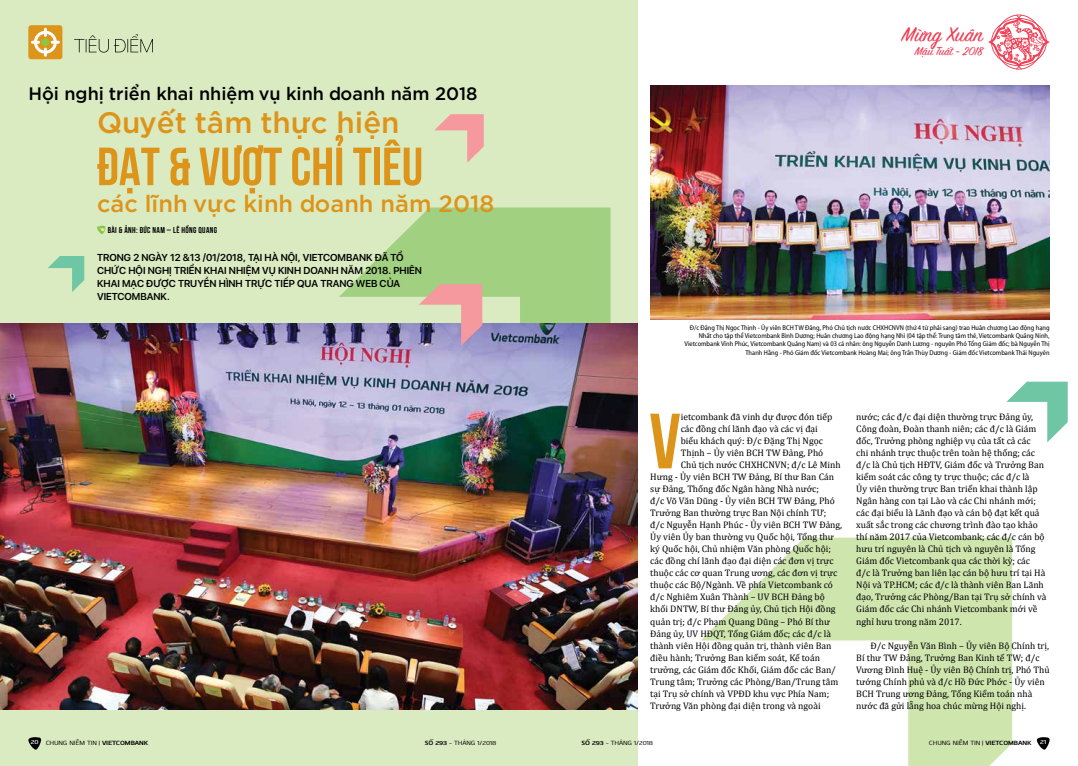
<style>
.page{position:relative;width:1078px;height:766px;background:#fff}
.page>*{position:absolute;margin:0;border:0;box-sizing:border-box;transform-origin:0 0}
.t1{font:78.1px "UTM Bebas";color:#dd941b}
.t2{font:53.6px "UTM Bebas";color:#dd941b}
.t3{font:500 29.6px "i Ciel Gotham";color:#dd941b}
.t4{font:500 23.6px "i Ciel Gotham";color:#dd941b}
.t5{font:22.6px "Sign Painter House Script";color:#ef4056}
.t6{font:500 18px "i Ciel Gotham";color:#000}
.t7{font:13.3px "Sign Painter House Script";color:#ef4056}
.t8{font:600 10px/13px "SFUI Display";color:#000}
.t9{font:9.5px/12px "Cambria";color:#000}
.t10{font:8.5px "UTM Bebas";letter-spacing:.04em;color:#000}
.t11{font:semi-condensed 7px/8.4px "Myriad Pro";color:#000;text-align:right}
.t12{font:500 6px "Kuro";letter-spacing:-.02em;color:#000}
.t13{font:600 6px "Kuro";color:#fff}
.s1{font-weight:600;color:#fff}
.s2{font-weight:700}
</style>
<div class="page">
<svg style="left:700px;top:537px;width:311px;height:228px;fill:#cfe5ae"></svg>
<div style="left:0;top:0;width:637px;height:765px;background:#daebc1"></div>
<svg style="left:339px;top:207px;width:271px;height:116px;fill:#a0d080"></svg>
<img style="left:0;top:323px;width:637px;height:386px">
<svg style="left:74px;top:34px;width:79px;height:19px"></svg>
<div style="left:28px;top:25px;width:34px;height:34px;background:#dd941b;border-radius:3px"></div>
<svg style="left:31px;top:28px;width:29px;height:29px"></svg>
<img style="left:650px;top:85px;width:399px;height:234px">
<svg style="left:434px;top:114px;width:49px;height:49px"></svg>
<svg style="left:418px;top:284px;width:64px;height:61px"></svg>
<svg style="left:1006px;top:381px;width:61px;height:61px"></svg>
<svg style="left:48px;top:256px;width:36px;height:36px"></svg>
<svg style="left:97px;top:226px;width:9px;height:8px"></svg>
<svg style="left:28px;top:737px;width:13px;height:12px"></svg>
<svg style="left:1036px;top:737px;width:13px;height:12px"></svg>
<svg style="left:988px;top:15px;width:61px;height:55px"></svg>
<h3 class="t6" style="left:28px;top:80px;width:450px">Hội nghị triển khai nhiệm vụ kinh doanh năm 2018</h3>
<h3 class="t3" style="left:97px;top:101px;width:304px">Quyết tâm thực hiện</h3>
<h2 class="t2" style="left:97px;top:128px;width:327px">ĐẠT &amp; VƯỢT CHỈ TIÊU</h2>
<h3 class="t4" style="left:97px;top:185px;width:398px">các lĩnh vực kinh doanh năm 2018</h3>
<p class="t10" style="left:108px;top:224px;width:111px">BÀI &amp; ẢNH: ĐỨC NAM – LÊ HỒNG QUANG</p>
<p class="t8" style="left:97px;top:252px;width:326px">TRONG 2 NGÀY 12 &amp;13 /01/2018, TẠI HÀ NỘI, VIETCOMBANK ĐÃ TỔ CHỨC HỘI NGHỊ TRIỂN KHAI NHIỆM VỤ KINH DOANH NĂM 2018. PHIÊN KHAI MẠC ĐƯỢC TRUYỀN HÌNH TRỰC TIẾP QUA TRANG WEB CỦA VIETCOMBANK.</p>
<h3 class="t5" style="left:901px;top:20px;width:82px">Mừng Xuân</h3>
<h3 class="t7" style="left:914px;top:43px;width:69px">Mậu Tuất - 2018</h3>
<p class="t11" style="left:684px;top:323px;width:366px">Đ/c Đặng Thị Ngọc Thịnh - Ủy viên BCH TW Đảng, Phó Chủ tịch nước CHXHCNVN (thứ 4 từ phải sang) trao Huân chương Lao động hạng Nhất cho tập thể Vietcombank Bình Dương; Huân chương Lao động hạng Nhì (04 tập thể: Trung tâm thẻ, Vietcombank Quảng Ninh, Vietcombank Vĩnh Phúc, Vietcombank Quảng Nam) và 03 cá nhân: ông Nguyễn Danh Lương - nguyên Phó Tổng Giám đốc; bà Nguyễn Thị Thanh Hằng - Phó Giám đốc Vietcombank Hoàng Mai; ông Trần Thùy Dương - Giám đốc Vietcombank Thái Nguyên</p>
<h1 class="t1" style="left:649px;top:384px;width:33px">V</h1>
<p class="t9" style="left:680px;top:411px;width:153px">ietcombank đã vinh dự được đón tiếp</p>
<p class="t9" style="left:680px;top:423px;width:139px">các đồng chí lãnh đạo và các vị đại</p>
<p class="t9" style="left:680px;top:435px;width:144px">biểu khách quý: Đ/c Đặng Thị Ngọc</p>
<p class="t9" style="left:680px;top:447px;width:144px">Thịnh – Ủy viên BCH TW Đảng, Phó</p>
<p class="t9" style="left:680px;top:459px;width:161px">Chủ tịch nước CHXHCNVN; đ/c Lê Minh</p>
<p class="t9" style="left:650px;top:471px;width:185px">Hưng - Ủy viên BCH TW Đảng, Bí thư Ban Cán</p>
<p class="t9" style="left:650px;top:483px;width:170px">sự Đảng, Thống đốc Ngân hàng Nhà nước;</p>
<p class="t9" style="left:650px;top:495px;width:186px">đ/c Võ Văn Dũng - Ủy viên BCH TW Đảng, Phó</p>
<p class="t9" style="left:650px;top:507px;width:178px">Trưởng Ban thường trực Ban Nội chính TƯ;</p>
<p class="t9" style="left:650px;top:519px;width:193px">đ/c Nguyễn Hạnh Phúc - Ủy viên BCH TW Đảng,</p>
<p class="t9" style="left:650px;top:531px;width:185px">Ủy viên Ủy ban thường vụ Quốc hội, Tổng thư</p>
<p class="t9" style="left:650px;top:543px;width:182px">ký Quốc hội, Chủ nhiệm Văn phòng Quốc hội;</p>
<p class="t9" style="left:650px;top:555px;width:185px">các đồng chí lãnh đạo đại diện các đơn vị trực</p>
<p class="t9" style="left:650px;top:567px;width:188px">thuộc các cơ quan Trung ương, các đơn vị trực</p>
<p class="t9" style="left:650px;top:579px;width:184px">thuộc các Bộ/Ngành. Về phía Vietcombank có</p>
<p class="t9" style="left:650px;top:591px;width:176px">đ/c Nghiêm Xuân Thành – UV BCH Đảng bộ</p>
<p class="t9" style="left:650px;top:603px;width:187px">khối DNTW, Bí thư Đảng ủy, Chủ tịch Hội đồng</p>
<p class="t9" style="left:650px;top:615px;width:181px">quản trị; đ/c Phạm Quang Dũng – Phó Bí thư</p>
<p class="t9" style="left:650px;top:627px;width:182px">Đảng ủy, UV HĐQT, Tổng Giám đốc; các đ/c là</p>
<p class="t9" style="left:650px;top:639px;width:183px">thành viên Hội đồng quản trị, thành viên Ban</p>
<p class="t9" style="left:650px;top:651px;width:171px">điều hành; Trưởng Ban kiểm soát, Kế toán</p>
<p class="t9" style="left:650px;top:663px;width:187px">trưởng, các Giám đốc Khối, Giám đốc các Ban/</p>
<p class="t9" style="left:650px;top:675px;width:189px">Trung tâm; Trưởng các Phòng/Ban/Trung tâm</p>
<p class="t9" style="left:650px;top:687px;width:180px">tại Trụ sở chính và VPĐD khu vực Phía Nam;</p>
<p class="t9" style="left:650px;top:699px;width:172px">Trưởng Văn phòng đại diện trong và ngoài</p>
<p class="t9" style="left:856px;top:411px;width:192px">nước; các đ/c đại diện thường trực Đảng ủy, Công đoàn, Đoàn thanh niên; các đ/c là Giám đốc, Trưởng phòng nghiệp vụ của tất cả các<br>chi nhánh trực thuộc trên toàn hệ thống; các đ/c là Chủ tịch HĐTV, Giám đốc và Trưởng Ban kiểm soát các công ty trực thuộc; các đ/c là<br>Ủy viên thường trực Ban triển khai thành lập Ngân hàng con tại Lào và các Chi nhánh mới; các đại biểu là Lãnh đạo và cán bộ đạt kết quả xuất sắc trong các chương trình đào tạo khảo thí năm 2017 của Vietcombank; các đ/c cán bộ hưu trí nguyên là Chủ tịch và nguyên là Tổng Giám đốc Vietcombank qua các thời kỳ; các đ/c là Trưởng ban liên lạc cán bộ hưu trí tại Hà Nội và TP.HCM; các đ/c là thành viên Ban Lãnh đạo, Trưởng các Phòng/Ban tại Trụ sở chính và Giám đốc các Chi nhánh Vietcombank mới về nghỉ hưu trong năm 2017.</p>
<p class="t9" style="left:856px;top:639px;width:195px;text-indent:14px">Đ/c Nguyễn Văn Bình – Ủy viên Bộ Chính trị, Bí thư TW Đảng, Trưởng Ban Kinh tế TW; đ/c Vương Đình Huệ - Ủy viên Bộ Chính trị, Phó Thủ tướng Chính phủ và đ/c Hồ Đức Phớc - Ủy viên BCH Trung ương Đảng, Tổng Kiểm toán nhà nước đã gửi lẵng hoa chúc mừng Hội nghị.</p>
<p class="t12" style="left:31px;top:738px;width:119px"><span class="s1">20</span> CHUNG NIỀM TIN | <span class="s2">VIETCOMBANK</span></p>
<p class="t12" style="left:425px;top:738px;width:73px"><span class="s2">SỐ 293</span> - THÁNG 1/2018</p>
<p class="t12" style="left:581px;top:738px;width:73px"><span class="s2">SỐ 293</span> - THÁNG 1/2018</p>
<p class="t12" style="left:928px;top:738px;width:104px">CHUNG NIỀM TIN | <span class="s2">VIETCOMBANK</span></p>
<p class="t13" style="left:1039px;top:737px;width:8px">21</p>
</div>
